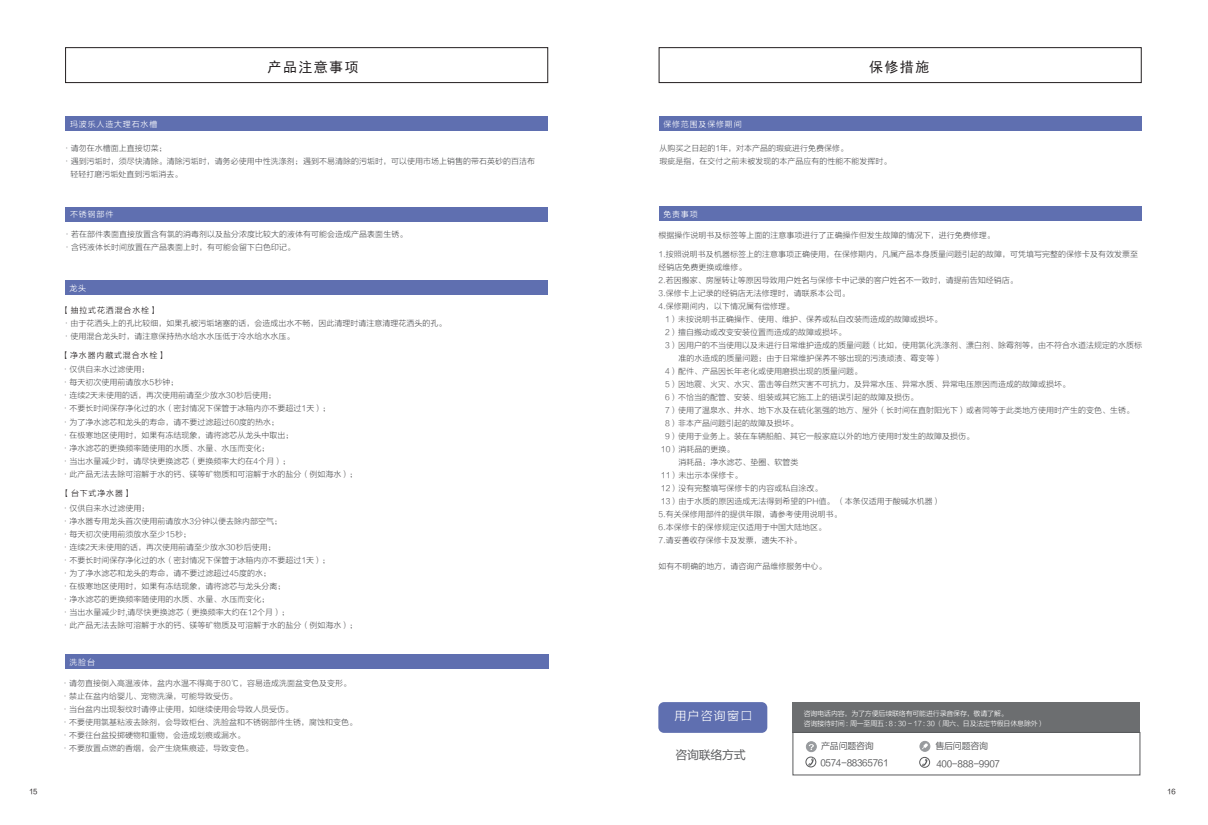
<style>
.page{position:relative;width:1208px;height:825px;background:#fff}
.page>*{position:absolute;margin:0;border:0;box-sizing:border-box;transform-origin:0 0}
.t1{font:14px "Sim Hei";letter-spacing:.1em;color:#231f20}
.t2{font:12px "FZLTXHK";letter-spacing:.1em;color:#fff}
.t3{font:12px "FZLTHK GBK1 0";letter-spacing:-.03em;color:#595a5c}
.t4{font:9px "FZLTHK GBK1 0";letter-spacing:-.03em;color:#595a5c}
.t5{font:8px/13px "FZLTXHK";color:#57585a}
.t6{font:8px "FZLTXHK";letter-spacing:.1em;color:#fff}
.t7{font:8px "FZLTXHK";letter-spacing:.1em;color:#231f20}
.t8{font:7px "FZLTXHK";letter-spacing:-.03em;color:#fff}
.t9{font:7px "FZLTHK GBK1 0";color:#231f20}
.s1{font-family:"Adobe Song Std";font-weight:300}
</style>
<div class="page">
<div style="left:659px;top:207px;width:482px;height:14px;background:#5f6fb0"></div>
<div style="left:65px;top:280px;width:482px;height:14px;background:#5f6fb0"></div>
<div style="left:65px;top:654px;width:483px;height:15px;background:#5f6fb0"></div>
<div style="left:66px;top:207px;width:482px;height:14px;background:#5f6fb0"></div>
<div style="left:66px;top:116px;width:482px;height:14px;background:#5f6fb0"></div>
<div style="left:659px;top:116px;width:482px;height:14px;background:#5f6fb0"></div>
<div style="left:65px;top:48px;width:483px;height:35px;border:1px solid #231f20"></div>
<div style="left:659px;top:48px;width:482px;height:35px;border:1px solid #231f20"></div>
<div style="left:658px;top:702px;width:109px;height:31px;background:#5f6fb0;border-radius:6px"></div>
<svg style="left:805px;top:757px;width:11px;height:10px"></svg>
<div style="left:806px;top:742px;width:10px;height:10px;background:#989b9e;border-radius:50%"></div>
<div style="left:806px;top:741px;width:11px;height:11px;border:1px solid #989b9e;border-radius:50%"></div>
<svg style="left:809px;top:744px;width:5px;height:6px"></svg>
<svg style="left:919px;top:757px;width:11px;height:10px"></svg>
<div style="left:920px;top:741px;width:10px;height:10px;background:#989b9e;border-radius:50%"></div>
<div style="left:919px;top:741px;width:11px;height:11px;border:1px solid #989b9e;border-radius:50%"></div>
<svg style="left:922px;top:743px;width:6px;height:6px"></svg>
<div style="left:793px;top:702px;width:347px;height:31px;background:#6c6e70"></div>
<div style="left:793px;top:732px;width:347px;height:43px;border:1px solid #595a5c"></div>
<h1 class="t1" style="left:268px;top:60px;width:92px">产品注意事项</h1>
<h1 class="t1" style="left:869px;top:60px;width:62px">保修措施</h1>
<p class="t6" style="left:70px;top:119px;width:89px">玛波乐人造大理石水槽</p>
<p class="t6" style="left:663px;top:119px;width:80px">保修范围及保修期间</p>
<p class="t5" style="left:63px;top:142px;width:105px"><span class="s1">·</span>请勿在水槽面上直接切菜；</p>
<p class="t5" style="left:63px;top:155px;width:473px"><span class="s1">·</span>遇到污垢时，须尽快清除。清除污垢时，请务必使用中性洗涤剂；遇到不易清除的污垢时，可以使用市场上销售的带石英砂的百洁布</p>
<p class="t5" style="left:70px;top:168px;width:113px">轻轻打磨污垢处直到污垢消去。</p>
<p class="t6" style="left:70px;top:210px;width:45px">不锈钢部件</p>
<p class="t5" style="left:63px;top:228px;width:345px"><span class="s1">·</span>若在部件表面直接放置含有氯的消毒剂以及盐分浓度比较大的液体有可能会造成产品表面生锈。<span class="s1">·</span>含钙液体长时间放置在产品表面上时，有可能会留下白色印记。</p>
<p class="t6" style="left:69px;top:283px;width:18px">龙头</p>
<p class="t7" style="left:62px;top:305px;width:97px">【抽拉式花洒混合水栓】</p>
<p class="t5" style="left:62px;top:317px;width:385px"><span class="s1">·</span>由于花洒头上的孔比较细，如果孔被污垢堵塞的话，会造成出水不畅，因此清理时请注意清理花洒头的孔。<span class="s1">·</span>使用混合龙头时，请注意保持热水给水水压低于冷水给水水压。</p>
<p class="t5" style="left:61px;top:363px;width:297px"><span class="s1">·</span>仅供自来水过滤使用；<br><span class="s1">·</span>每天初次使用前请放水5秒钟；<br><span class="s1">·</span>连续2天未使用的话，再次使用前请至少放水30秒后使用；<br><span class="s1">·</span>不要长时间保存净化过的水（密封情况下保管于冰箱内亦不要超过1天）；<br><span class="s1">·</span>为了净水滤芯和龙头的寿命，请不要过滤超过60度的热水；<br><span class="s1">·</span>在极寒地区使用时，如果有冻结现象，请将滤芯从龙头中取出；<br><span class="s1">·</span>净水滤芯的更换频率随使用的水质、水量、水压而变化；<br><span class="s1">·</span>当出水量减少时，请尽快更换滤芯（更换频率大约在4个月）；<br><span class="s1">·</span>此产品无法去除可溶解于水的钙、镁等矿物质和可溶解于水的盐分（例如海水）；</p>
<p class="t7" style="left:61px;top:351px;width:106px">【净水器内藏式混合水栓】</p>
<p class="t7" style="left:62px;top:489px;width:71px">【台下式净水器】</p>
<p class="t5" style="left:61px;top:502px;width:297px"><span class="s1">·</span>仅供自来水过滤使用；<br><span class="s1">·</span>净水器专用龙头首次使用前请放水3分钟以便去除内部空气；<br><span class="s1">·</span>每天初次使用前须放水至少15秒；<br><span class="s1">·</span>连续2天未使用的话，再次使用前请至少放水30秒后使用；<br><span class="s1">·</span>不要长时间保存净化过的水（密封情况下保管于冰箱内亦不要超过1天）；<br><span class="s1">·</span>为了净水滤芯和龙头的寿命，请不要过滤超过45度的水；<br><span class="s1">·</span>在极寒地区使用时，如果有冻结现象，请将滤芯与龙头分离；<br><span class="s1">·</span>净水滤芯的更换频率随使用的水质、水量、水压而变化；<br><span class="s1">·</span>当出水量减少时,请尽快更换滤芯（更换频率大约在12个月）；<br><span class="s1">·</span>此产品无法去除可溶解于水的钙、镁等矿物质及可溶解于水的盐分（例如海水）；</p>
<p class="t6" style="left:69px;top:658px;width:27px">洗脸台</p>
<p class="t5" style="left:61px;top:677px;width:297px"><span class="s1">·</span>请勿直接倒入高温液体，盆内水温不得高于80℃，容易造成洗面盆变色及变形。<span class="s1">·</span>禁止在盆内给婴儿、宠物洗澡，可能导致受伤。<br><span class="s1">·</span>当台盆内出现裂纹时请停止使用，如继续使用会导致人员受伤。<br><span class="s1">·</span>不要使用氯基粘液去除剂，会导致柜台、洗脸盆和不锈钢部件生锈，腐蚀和变色。<span class="s1">·</span>不要往台盆投掷硬物和重物，会造成划痕或漏水。<br><span class="s1">·</span>不要放置点燃的香烟，会产生烧焦痕迹，导致变色。</p>
<p class="t5" style="left:659px;top:142px;width:233px">从购买之日起的1年，对本产品的瑕疵进行免费保修。<br>瑕疵是指，在交付之前未被发现的本产品应有的性能不能发挥时。</p>
<p class="t6" style="left:663px;top:210px;width:36px">免责事项</p>
<p class="t5" style="left:658px;top:229px;width:337px">根据操作说明书及标签等上面的注意事项进行了正确操作但发生故障的情况下，进行免费修理。</p>
<p class="t5" style="left:658px;top:248px;width:481px">1.按照说明书及机器标签上的注意事项正确使用，在保修期内，凡属产品本身质量问题引起的故障，可凭填写完整的保修卡及有效发票至</p>
<p class="t5" style="left:658px;top:261px;width:89px">经销店免费更换或维修。</p>
<p class="t5" style="left:658px;top:274px;width:361px">2.若因搬家、房屋转让等原因导致用户姓名与保修卡中记录的客户姓名不一致时，请提前告知经销店。</p>
<p class="t5" style="left:658px;top:287px;width:193px">3.保修卡上记录的经销店无法修理时，请联系本公司。</p>
<p class="t5" style="left:658px;top:300px;width:137px">4.保修期间内，以下情况属有偿修理。</p>
<p class="t5" style="left:665px;top:313px;width:278px">1）未按说明书正确操作、使用、维护、保养或私自改装而造成的故障或损坏。</p>
<p class="t5" style="left:665px;top:326px;width:182px">2）擅自搬动或改变安装位置而造成的故障或损坏。</p>
<p class="t5" style="left:665px;top:339px;width:478px">3）因用户的不当使用以及未进行日常维护造成的质量问题（比如，使用氯化洗涤剂、漂白剂、除霉剂等，由不符合水道法规定的水质标</p>
<p class="t5" style="left:678px;top:352px;width:266px">准的水造成的质量问题；由于日常维护保养不够出现的污渍顽渍、霉变等）</p>
<p class="t5" style="left:665px;top:365px;width:198px">4）配件、产品因长年老化或使用磨损出现的质量问题。</p>
<p class="t5" style="left:665px;top:378px;width:406px">5）因地震、火灾、水灾、雷击等自然灾害不可抗力，及异常水压、异常水质、异常电压原因而造成的故障或损坏。</p>
<p class="t5" style="left:665px;top:391px;width:254px">6）不恰当的配管、安装、组装或其它施工上的错误引起的故障及损伤。</p>
<p class="t5" style="left:665px;top:404px;width:470px">7）使用了温泉水、井水、地下水及在硫化氢强的地方、屋外（长时间在直射阳光下）或者同等于此类地方使用时产生的变色、生锈。</p>
<p class="t5" style="left:665px;top:417px;width:134px">8）非本产品问题引起的故障及损坏。</p>
<p class="t5" style="left:665px;top:430px;width:310px">9）使用于业务上。装在车辆船舶、其它一般家庭以外的地方使用时发生的故障及损伤。</p>
<p class="t5" style="left:661px;top:443px;width:75px">10）消耗品的更换。</p>
<p class="t5" style="left:678px;top:456px;width:122px">消耗品：净水滤芯、垫圈、软管类</p>
<p class="t5" style="left:661px;top:469px;width:83px">11）未出示本保修卡。</p>
<p class="t5" style="left:661px;top:482px;width:163px">12）没有完整填写保修卡的内容或私自涂改。</p>
<p class="t5" style="left:661px;top:495px;width:281px">13）由于水质的原因造成无法得到希望的PH值。 （本条仅适用于酸碱水机器）</p>
<p class="t5" style="left:658px;top:508px;width:185px">5.有关保修用部件的提供年限，请参考使用说明书。</p>
<p class="t5" style="left:658px;top:521px;width:169px">6.本保修卡的保修规定仅适用于中国大陆地区。</p>
<p class="t5" style="left:658px;top:534px;width:145px">7.请妥善收存保修卡及发票，遗失不补。</p>
<p class="t5" style="left:658px;top:560px;width:169px">如有不明确的地方，请咨询产品维修服务中心。</p>
<h2 class="t2" style="left:674px;top:709px;width:79px">用户咨询窗口</h2>
<h2 class="t3" style="left:675px;top:749px;width:72px">咨询联络方式</h2>
<p class="t8" style="left:804px;top:709px;width:205px">咨询电话内容，为了方便后续联络有可能进行录音保存，敬请了解。</p>
<p class="t8" style="left:804px;top:720px;width:242px">咨询接待时间 : 周一至周五 : 8 : 30 - 17 : 30（周六、日及法定节假日休息除外）</p>
<p class="t4" style="left:821px;top:741px;width:54px">产品问题咨询</p>
<p class="t4" style="left:820px;top:758px;width:70px">0574-88365761</p>
<p class="t4" style="left:935px;top:741px;width:54px">售后问题咨询</p>
<p class="t4" style="left:936px;top:759px;width:65px">400-888-9907</p>
<p class="t9" style="left:29px;top:787px;width:10px">15</p>
<p class="t9" style="left:1167px;top:787px;width:10px">16</p>
</div>
